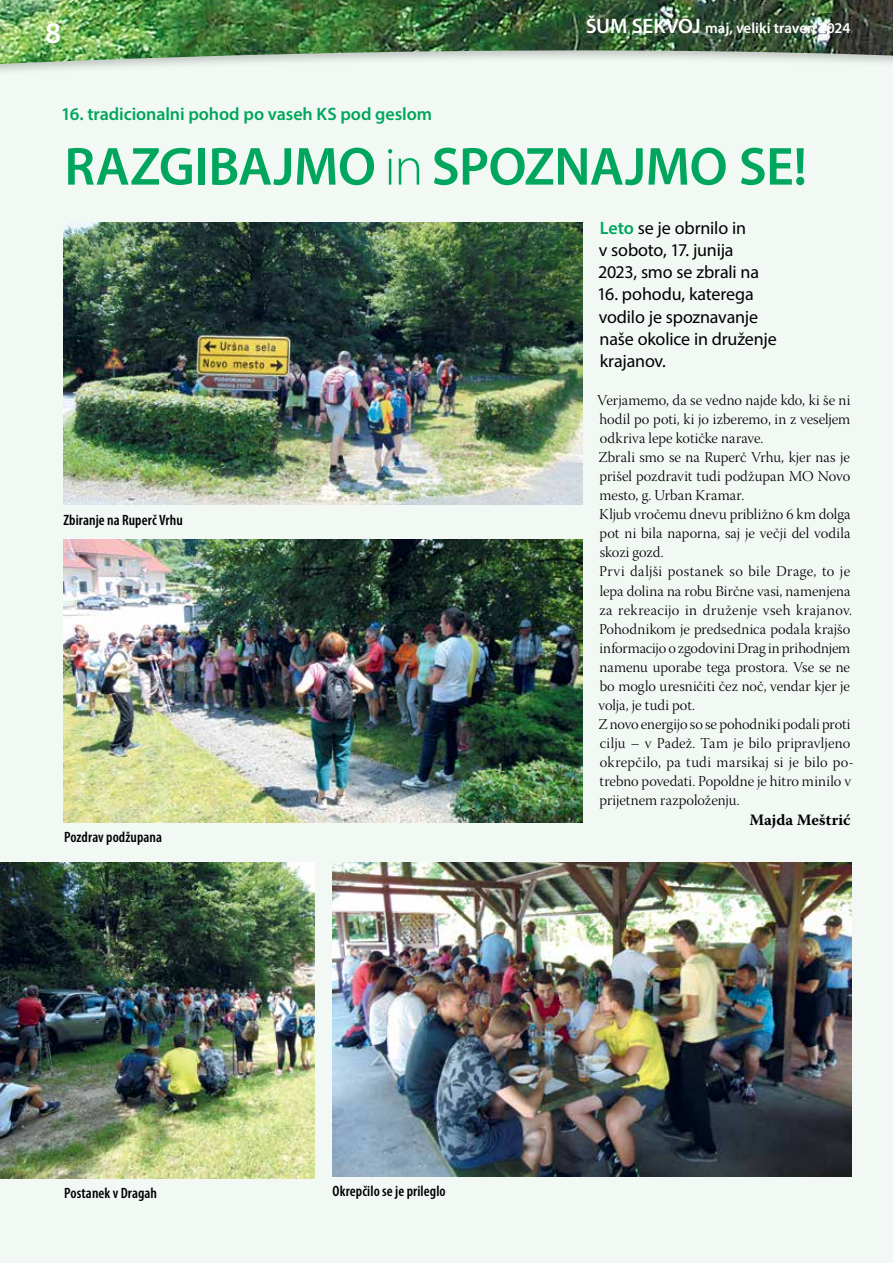
<style>
.page{position:relative;width:893px;height:1263px;background:#fff}
.page>*{position:absolute;margin:0;border:0;box-sizing:border-box;transform-origin:0 0}
.t1{font:600 54px "Myriad Pro";letter-spacing:-.01em;color:#00a65d}
.t2{font:600 30px "Myriad Pro";color:#fff}
.t3{font:18px/22px "Myriad Pro";letter-spacing:-.01em;color:#000}
.t4{font:600 18px "Myriad Pro";letter-spacing:-.005em;color:#00a65d}
.t5{font:700 15.75px "Warnock Pro";letter-spacing:.005em;color:#000}
.t6{font:15px/19px "Warnock Pro Light Subh";letter-spacing:.005em;color:#000}
.t7{font:600 condensed 15px "Myriad Pro";letter-spacing:.005em;color:#000}
.t8{font:600 15px "Myriad Pro";color:#fff}
.s1{font-size:21px}
.s2{font-weight:300}
.s3{font-weight:600;color:#00a65d}
</style>
<div class="page">
<div style="left:0;top:98px;width:893px;height:1165px;background:#f2f9f4"></div>
<div style="left:0;top:0;width:893px;height:98px;background:#f2f9f4"></div>
<img style="left:0;top:0;width:893px;height:72px">
<img style="left:64px;top:222px;width:519px;height:283px">
<img style="left:64px;top:540px;width:519px;height:282px">
<img style="left:0;top:862px;width:314px;height:316px">
<img style="left:332px;top:862px;width:519px;height:314px">
<h2 class="t2" style="left:45px;top:14px;width:18px">8</h2>
<p class="t8" style="left:586px;top:18px;width:266px"><span class="s1">ŠUM SEKVOJ</span> maj, veliki traven 2024</p>
<p class="t4" style="left:61px;top:102px;width:372px">16. tradicionalni pohod po vaseh KS pod geslom</p>
<h1 class="t1" style="left:64px;top:132px;width:744px">RAZGIBAJMO <span class="s2">in</span> SPOZNAJMO SE!</h1>
<p class="t7" style="left:64px;top:510px;width:121px">Zbiranje na Ruperč Vrhu</p>
<p class="t7" style="left:64px;top:828px;width:99px">Pozdrav podžupana</p>
<p class="t7" style="left:64px;top:1184px;width:95px">Postanek v Dragah</p>
<p class="t7" style="left:333px;top:1182px;width:115px">Okrepčilo se je prileglo</p>
<p class="t3" style="left:598px;top:217px;width:162px"><span class="s3">Leto</span> se je obrnilo in<br>v soboto, 17. junija<br>2023, smo se zbrali na</p>
<p class="t3" style="left:597px;top:283px;width:181px">16. pohodu, katerega vodilo je spoznavanje naše okolice in druženje krajanov.</p>
<p class="t6" style="left:597px;top:392px;width:258px">Verjamemo, da se vedno najde kdo, ki še ni hodil po poti, ki jo izberemo, in z veseljem odkriva lepe kotičke narave.<br>Zbrali smo se na Ruperč Vrhu, kjer nas je prišel pozdravit tudi podžupan MO Novo mesto, g. Urban Kramar.<br>Kljub vročemu dnevu približno 6 km dolga pot ni bila naporna, saj je večji del vodila skozi gozd.<br>Prvi daljši postanek so bile Drage, to je lepa dolina na robu Birčne vasi, namenjena za rekreacijo in druženje vseh krajanov.<br>Pohodnikom je predsednica podala krajšo informacijo o zgodovini Drag in prihodnjem namenu uporabe tega prostora. Vse se ne bo moglo uresničiti čez noč, vendar kjer je volja, je tudi pot.<br>Z novo energijo so se pohodniki podali proti cilju – v Padež. Tam je bilo pripravljeno okrepčilo, pa tudi marsikaj si je bilo po&shy;trebno povedati. Popoldne je hitro minilo v prijetnem razpoloženju.</p>
<p class="t5" style="left:749px;top:811px;width:103px">Majda Meštrić</p>
</div>
